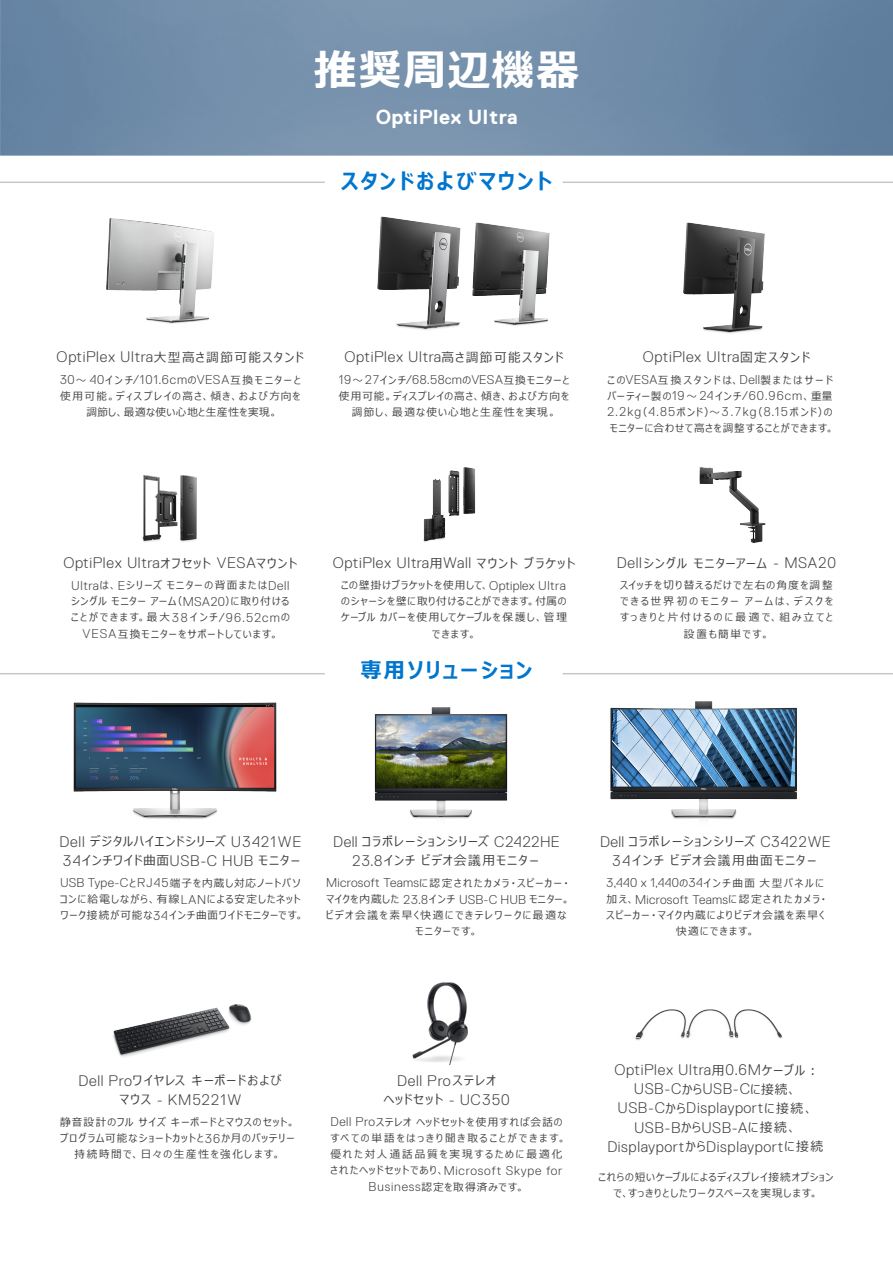
<style>
.page{position:relative;width:893px;height:1263px;background:#fff}
.page>*{position:absolute;margin:0;border:0;box-sizing:border-box;transform-origin:0 0}
.t1{font:700 42.45px "Meiryo UI";letter-spacing:.055em;color:#fff}
.t2{font:700 21.3px "Meiryo UI";letter-spacing:.1em;color:#0076ce}
.t3{font:700 20.4px "Dell Replica";letter-spacing:.025em;color:#fff}
.t4{font:300 15.3px/19.2px "Dell Replica";letter-spacing:.04em;color:#444;text-align:center}
.t5{font:300 15.3px "Dell Replica";letter-spacing:.075em;color:#444}
.t6{font:12.75px/19.2px "Meiryo UI";letter-spacing:.1em;color:#444;text-align:center}
.t7{font:300 12.75px "Dell Replica";letter-spacing:.05em;color:#444}
.t8{font:300 12.75px/16.2px "Dell Replica";letter-spacing:.02em;color:#444}
.t9{font:12.75px/19.2px "Meiryo UI";letter-spacing:.065em;color:#444}
.t10{font:300 12.75px "Dell Replica";letter-spacing:.105em;color:#444}
.t11{font:10.65px/16.2px "Meiryo UI";letter-spacing:.11em;color:#444;text-align:center}
.t12{font:10.65px/16.2px "Meiryo UI";letter-spacing:.09em;color:#444;text-align:center}
.t13{font:10.65px/16.2px "Meiryo UI";letter-spacing:.135em;color:#444;text-align:center}
.t14{font:10.65px/16.2px "Meiryo UI";letter-spacing:.17em;color:#444;text-align:center}
.t15{font:10.65px/16.2px "Meiryo UI";letter-spacing:.175em;color:#444}
.t16{font:10.65px/16.2px "Meiryo UI";letter-spacing:.16em;color:#444}
.t17{font:10.65px/16.2px "Meiryo UI";letter-spacing:.075em;color:#444;text-align:center}
.t18{font:10.65px "Meiryo UI";letter-spacing:.08em;color:#444}
.s1{font-family:"Meiryo UI";font-weight:400;font-size:12.75px}
.s2{font-family:"Meiryo UI";font-weight:400;font-size:10.65px}
.s3{font-family:"Dell Replica";font-weight:300;font-size:12.75px}
.s4{font-family:"Dell Replica";font-weight:300;font-size:15.3px}
</style>
<div class="page">
<img style="left:0;top:0;width:893px;height:155px">
<hr style="left:563px;top:673px;width:330px;height:1px;background:#c8c9c7">
<hr style="left:0;top:673px;width:325px;height:1px;background:#c8c9c7">
<hr style="left:0;top:182px;width:325px;height:1px;background:#c8c9c7">
<hr style="left:563px;top:182px;width:330px;height:1px;background:#c8c9c7">
<img style="left:377px;top:216px;width:75px;height:114px">
<img style="left:106px;top:218px;width:108px;height:106px">
<img style="left:423px;top:467px;width:53px;height:75px">
<img style="left:68px;top:674px;width:214px;height:145px">
<img style="left:597px;top:674px;width:209px;height:145px">
<img style="left:142px;top:475px;width:55px;height:67px">
<img style="left:374px;top:707px;width:134px;height:112px">
<img style="left:412px;top:982px;width:56px;height:83px">
<img style="left:699px;top:467px;width:67px;height:76px">
<img style="left:113px;top:1004px;width:139px;height:53px">
<img style="left:635px;top:1009px;width:147px;height:32px">
<img style="left:452px;top:222px;width:98px;height:105px">
<img style="left:683px;top:222px;width:82px;height:112px">
<h1 class="t1" style="left:314px;top:41px;width:267px">推奨周辺機器</h1>
<h3 class="t3" style="left:376px;top:106px;width:144px">OptiPlex Ultra</h3>
<h2 class="t2" style="left:341px;top:167px;width:212px">スタンドおよびマウント</h2>
<h3 class="t4" style="left:57px;top:347px;width:249px">OptiPlex Ultra<span class="s1">大型高さ調節可能スタンド</span></h3>
<p class="t7" style="left:60px;top:373px;width:242px">30<span class="s2">～</span> 40<span class="s2">インチ</span>/101.6cm<span class="s2">の</span>VESA<span class="s2">互換モニターと</span></p>
<p class="t17" style="left:60px;top:388px;width:242px">使用可能。ディスプレイの高さ、傾き、および方向を調節し、最適な使い心地と生産性を実現。</p>
<h3 class="t4" style="left:345px;top:347px;width:220px">OptiPlex Ultra<span class="s1">高さ調節可能スタンド</span></h3>
<p class="t7" style="left:339px;top:373px;width:232px">19<span class="s2">～</span> 27<span class="s2">インチ</span>/68.58cm<span class="s2">の</span>VESA<span class="s2">互換モニターと</span></p>
<p class="t11" style="left:339px;top:388px;width:232px">使用可能。ディスプレイの高さ、傾き、および方向を調節し、最適な使い心地と生産性を実現。</p>
<h3 class="t4" style="left:643px;top:347px;width:169px">OptiPlex Ultra<span class="s1">固定スタンド</span></h3>
<p class="t16" style="left:607px;top:372px;width:227px">この<span class="s3">VESA</span>互換スタンドは、<span class="s3">Dell</span>製またはサードパーティー製の<span class="s3">19</span>～ <span class="s3">24</span>インチ<span class="s3">/60.96cm</span>、重量</p>
<p class="t10" style="left:607px;top:405px;width:227px">2.2kg<span class="s2">（</span>4.85<span class="s2">ポンド）～</span>3.7kg<span class="s2">（</span>8.15<span class="s2">ポンド）の</span></p>
<p class="t18" style="left:610px;top:421px;width:225px">モニターに合わせて高さを調整することができます。</p>
<h3 class="t4" style="left:63px;top:553px;width:235px">OptiPlex Ultra<span class="s1">オフセット</span> VESA<span class="s1">マウント</span></h3>
<p class="t11" style="left:71px;top:578px;width:220px"><span class="s3">Ultra</span>は、<span class="s3">E</span>シリーズモニターの背面または<span class="s3">Dell</span>シングルモニターアーム（<span class="s3">MSA20</span>）に取り付けることができます。最大<span class="s3">38</span>インチ<span class="s3">/96.52cm</span>の<br><span class="s3">VESA</span>互換モニターをサポートしています。</p>
<h3 class="t4" style="left:333px;top:553px;width:244px">OptiPlex Ultra<span class="s1">用</span>Wall <span class="s1">マウントブラケット</span></h3>
<p class="t12" style="left:341px;top:578px;width:227px">この壁掛けブラケットを使用して、<span class="s3">Optiplex Ultra</span>のシャーシを壁に取り付けることができます。付属のケーブルカバーを使用してケーブルを保護し、管理できます。</p>
<h2 class="t2" style="left:360px;top:655px;width:173px">専用ソリューション</h2>
<p class="t6" style="left:617px;top:554px;width:221px"><span class="s4">Dell</span>シングルモニターアーム <span class="s4">- MSA20</span></p>
<p class="t14" style="left:620px;top:578px;width:215px">スイッチを切り替えるだけで左右の角度を調整できる世界初のモニターアームは、デスクをすっきりと片付けるのに最適で、組み立てと設置も簡単です。</p>
<p class="t9" style="left:59px;top:833px;width:244px"><span class="s4">Dell</span> デジタルハイエンドシリーズ <span class="s4">U3421WE<br>34</span>インチワイド曲面<span class="s4">USB-C HUB</span> モニタ－</p>
<p class="t11" style="left:60px;top:876px;width:245px;text-align:left"><span class="s3">USB Type-C</span>と<span class="s3">RJ45</span>端子を内蔵し対応ノートパソコンに給電しながら、有線<span class="s3">LAN</span>による安定したネットワーク接続が可能な<span class="s3">34</span>インチ曲面ワイドモニターです。</p>
<p class="t6" style="left:333px;top:833px;width:228px"><span class="s4">Dell</span> コラボレーションシリーズ <span class="s4">C2422HE<br>23.8</span>インチビデオ会議用モニタ－</p>
<p class="t13" style="left:326px;top:876px;width:245px"><span class="s3">Microsoft Teams</span>に認定されたカメラ・スピーカー・マイクを内蔵した <span class="s3">23.8</span>インチ <span class="s3">USB-C HUB</span> モニター。ビデオ会議を素早く快適にできテレワークに最適なモニターです。</p>
<p class="t6" style="left:600px;top:833px;width:232px"><span class="s4">Dell</span> コラボレーションシリーズ <span class="s4">C3422WE<br>34</span>インチビデオ会議用曲面モニタ－</p>
<p class="t8" style="left:606px;top:875px;width:221px">3,440 x 1,440<span class="s2">の</span>34<span class="s2">インチ曲面大型パネルに加え、</span>Microsoft Teams<span class="s2">に認定されたカメラ・</span></p>
<p class="t11" style="left:606px;top:908px;width:219px">スピーカー・マイク内蔵によりビデオ会議を素早く快適にできます。</p>
<p class="t6" style="left:79px;top:1072px;width:204px"><span class="s4">Dell Pro</span>ワイヤレスキーボードおよび</p>
<h3 class="t5" style="left:119px;top:1091px;width:123px"><span class="s1">マウス</span> - KM5221W</h3>
<p class="t11" style="left:60px;top:1114px;width:236px">静音設計のフルサイズキーボードとマウスのセット。プログラム可能なショートカットと<span class="s3">36</span>か月のバッテリー持続時間で、日々の生産性を強化します。</p>
<h3 class="t4" style="left:397px;top:1071px;width:100px">Dell Pro<span class="s1">ステレオ</span></h3>
<p class="t6" style="left:384px;top:1091px;width:128px">ヘッドセット <span class="s4">- UC350</span></p>
<p class="t15" style="left:330px;top:1114px;width:237px"><span class="s3">Dell Pro</span>ステレオヘッドセットを使用すれば会話のすべての単語をはっきり聞き取ることができます。優れた対人通話品質を実現するために最適化</p>
<p class="t7" style="left:330px;top:1163px;width:234px"><span class="s2">されたヘッドセットであり、</span>Microsoft Skype for</p>
<p class="t18" style="left:369px;top:1179px;width:157px"><span class="s3">Business</span>認定を取得済みです。</p>
<h3 class="t4" style="left:607px;top:1060px;width:217px">OptiPlex Ultra<span class="s1">用</span>0.6M<span class="s1">ケーブル︓<br></span>USB-C<span class="s1">から</span>USB-C<span class="s1">に接続、<br></span>USB-C<span class="s1">から</span>Displayport<span class="s1">に接続、<br></span>USB-B<span class="s1">から</span>USB-A<span class="s1">に接続、<br></span>Displayport<span class="s1">から</span>Displayport<span class="s1">に接続</span></h3>
<p class="t12" style="left:599px;top:1169px;width:236px">これらの短いケーブルによるディスプレイ接続オプションで、すっきりとしたワークスペースを実現します。</p>
</div>
